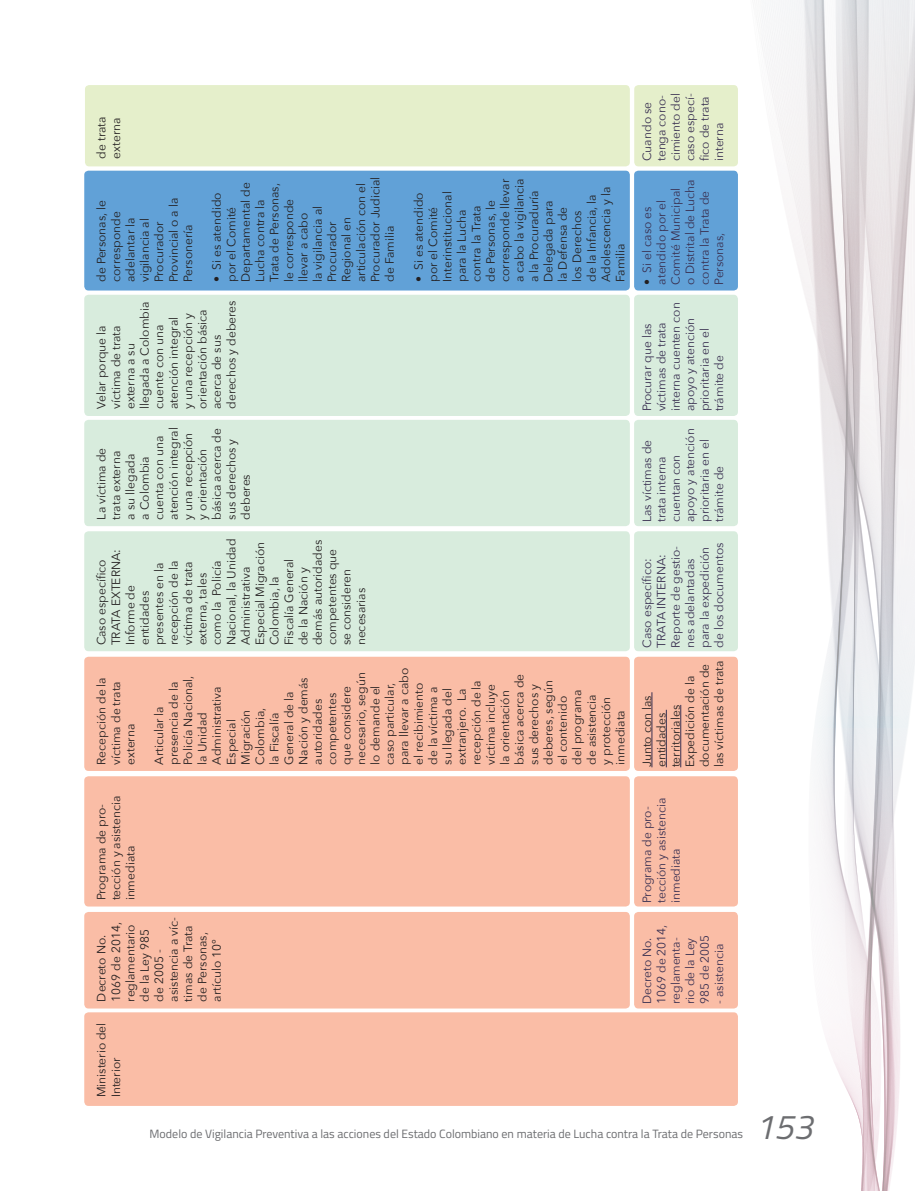
<style>
.page{position:relative;width:915px;height:1191px;background:#fff}
.page>*{position:absolute;margin:0;border:0;box-sizing:border-box;transform-origin:0 0}
.t1{font:italic 34.5px "Titillium Web";color:#6c6d70}
.t2{font:12px/14.4px "Avenir Next";color:#231f20}
.t3{font:12px/14.4px "Avenir Next";color:#393051}
.t4{font:12px "Titillium Web";color:#6c6d70}
.s1{color:#231f20}
</style>
<div class="page">
<svg style="left:761px;top:0;width:153px;height:1191px"></svg>
<div style="left:634px;top:912px;width:103px;height:96px;background:#fabda6;border-radius:4px"></div>
<div style="left:634px;top:776px;width:103px;height:130px;background:#fabda6;border-radius:4px"></div>
<div style="left:634px;top:657px;width:103px;height:114px;background:#fabda6;border-radius:4px"></div>
<div style="left:634px;top:531px;width:103px;height:120px;background:#d8ecdd;border-radius:4px"></div>
<div style="left:634px;top:420px;width:103px;height:106px;background:#d8ecdd;border-radius:4px"></div>
<div style="left:634px;top:295px;width:103px;height:121px;background:#d8ecdd;border-radius:4px"></div>
<div style="left:634px;top:171px;width:103px;height:119px;background:#61a1d7;border-radius:4px"></div>
<div style="left:634px;top:85px;width:103px;height:81px;background:#e5efcb;border-radius:4px"></div>
<div style="left:84px;top:1012px;width:653px;height:94px;background:#fabda6;border-radius:4px"></div>
<div style="left:84px;top:912px;width:545px;height:96px;background:#fabda6;border-radius:4px"></div>
<div style="left:84px;top:776px;width:545px;height:130px;background:#fabda6;border-radius:4px"></div>
<div style="left:84px;top:657px;width:545px;height:114px;background:#fabda6;border-radius:4px"></div>
<div style="left:84px;top:531px;width:545px;height:120px;background:#d8ecdd;border-radius:4px"></div>
<div style="left:84px;top:420px;width:545px;height:106px;background:#d8ecdd;border-radius:4px"></div>
<div style="left:84px;top:295px;width:545px;height:121px;background:#d8ecdd;border-radius:4px"></div>
<div style="left:84px;top:171px;width:545px;height:119px;background:#61a1d7;border-radius:4px"></div>
<div style="left:85px;top:85px;width:544px;height:81px;background:#e5efcb;border-radius:4px"></div>
<hr style="left:651px;top:692px;width:1px;height:75px;background:#393051">
<hr style="left:665px;top:710px;width:1px;height:57px;background:#393051">
<hr style="left:680px;top:705px;width:1px;height:62px;background:#393051">
<p class="t2" style="left:94px;top:159px;width:43px;rotate:-90deg">de trata externa</p>
<p class="t2" style="left:94px;top:282px;width:86px;rotate:-90deg">de Personas, le corresponde adelantar la vigilancia al<br>Procurador<br>Provincial o a la<br>Personería</p>
<p class="t2" style="left:209px;top:282px;width:107px;rotate:-90deg">• Si es atendido por el Comité<br>Departamental de<br>Lucha contra la<br>Trata de Personas, le corresponde llevar a cabo<br>la vigilancia al<br>Procurador<br>Regional en articulación con el<br>Procurador Judicial de Familia</p>
<p class="t2" style="left:410px;top:282px;width:105px;rotate:-90deg">• Si es atendido por el Comité<br>Interinstitucional para la Lucha contra la Trata<br>de Personas, le corresponde llevar a cabo la vigilancia a la Procuraduría<br>Delegada para<br>la Defensa de<br>los Derechos<br>de la Infancia, la<br>Adolescencia y la<br>Familia</p>
<p class="t2" style="left:94px;top:409px;width:110px;rotate:-90deg">Velar porque la víctima de trata externa a su llegada a Colombia cuente con una atención integral<br>y una recepción y orientación básica acerca de sus derechos y deberes</p>
<p class="t2" style="left:94px;top:519px;width:94px;rotate:-90deg">La víctima de trata externa<br>a su llegada<br>a Colombia cuenta con una atención integral y una recepción y orientación básica acerca de sus derechos y deberes</p>
<p class="t2" style="left:94px;top:645px;width:108px;rotate:-90deg">Caso específico<br>TRATA EXTERNA:<br>Informe de entidades presentes en la recepción de la víctima de trata externa, tales<br>como la Policía<br>Nacional, la Unidad<br>Administrativa<br>Especial Migración<br>Colombia, la<br>Fiscalía General<br>de la Nación y demás autoridades competentes que se consideren necesarias</p>
<p class="t2" style="left:94px;top:765px;width:89px;rotate:-90deg">Recepción de la víctima de trata externa</p>
<p class="t2" style="left:151px;top:765px;width:98px;rotate:-90deg">Articular la presencia de la<br>Policía Nacional, la Unidad<br>Administrativa<br>Especial<br>Migración<br>Colombia,<br>la Fiscalía<br>General de la<br>Nación y demás autoridades competentes<br>que considere necesario, según lo demande el caso particular, para llevar a cabo el recibimiento de la víctima a<br>su llegada del extranjero. La recepción de la víctima incluye<br>la orientación básica acerca de sus derechos y deberes, según el contenido<br>del programa<br>de asistencia<br>y protección inmediata</p>
<p class="t2" style="left:94px;top:900px;width:106px;rotate:-90deg">Programa de pro&shy;tección y asistencia inmediata</p>
<p class="t2" style="left:94px;top:1001px;width:85px;rotate:-90deg">Decreto No.<br>1069 de 2014, reglamentario de la Ley 985 de 2005 - asistencia a víc&shy;timas de Trata de Personas, artículo 10°</p>
<p class="t2" style="left:94px;top:1097px;width:76px;rotate:-90deg">Ministerio del<br>Interior</p>
<p class="t3" style="left:639px;top:161px;width:70px;rotate:-90deg">Cuando se tenga cono&shy;cimiento del caso especí&shy;fico de trata interna</p>
<p class="t3" style="left:639px;top:284px;width:106px;rotate:-90deg"><span class="s1">•</span> Si el caso es atendido por el<br>Comité Municipal o Distrital de Lucha contra la Trata de<br>Personas,</p>
<p class="t3" style="left:639px;top:411px;width:111px;rotate:-90deg">Procurar que las víctimas de trata interna cuenten con apoyo y atención prioritaria en el trámite de</p>
<p class="t3" style="left:639px;top:522px;width:95px;rotate:-90deg">Las víctimas de trata interna cuentan con apoyo y atención prioritaria en el trámite de</p>
<p class="t3" style="left:639px;top:648px;width:107px;rotate:-90deg">Caso específico:<br>TRATA INTERNA:<br>Reporte de gestio&shy;nes adelantadas para la expedición de los documentos</p>
<p class="t2" style="left:639px;top:767px;width:108px;rotate:-90deg">Junto con las entidades territoriales<br>Expedición de la documentación de las víctimas de trata</p>
<p class="t3" style="left:639px;top:903px;width:106px;rotate:-90deg">Programa de pro&shy;tección y asistencia inmediata</p>
<p class="t3" style="left:639px;top:1004px;width:81px;rotate:-90deg">Decreto No.<br>1069 de 2014, reglamenta&shy;rio de la Ley<br>985 de 2005</p>
<p class="t3" style="left:711px;top:1004px;width:61px;rotate:-90deg">- asistencia</p>
<p class="t4" style="left:149px;top:1124px;width:594px">Modelo de Vigilancia Preventiva a las acciones del Estado Colombiano en materia de Lucha contra la Trata de Personas</p>
<h1 class="t1" style="left:754px;top:1101px;width:59px">153</h1>
</div>
